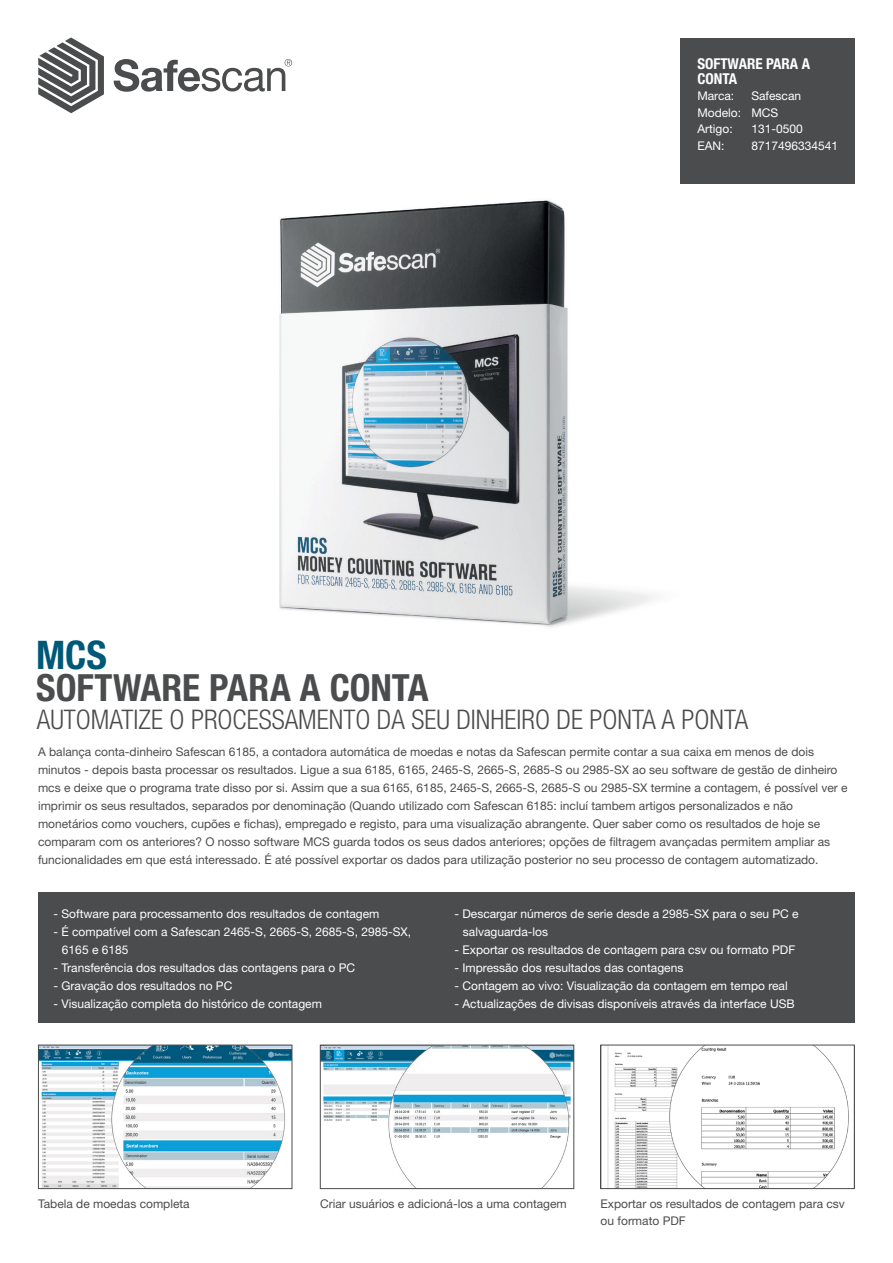
<style>
.page{position:relative;width:893px;height:1263px;background:#fff}
.page>*{position:absolute;margin:0;border:0;box-sizing:border-box;transform-origin:0 0}
.t1{font:700 condensed 39.45px "Helvetica Neue LT Std";color:#005879}
.t2{font:700 condensed 37.5px "Helvetica Neue LT Std";color:#4b4c4d}
.t3{font:300 condensed 27px "Helvetica Neue LT Std";color:#4b4c4d}
.t4{font:700 condensed 15px/15px "Helvetica Neue LT Std";color:#fff}
.Platte_tekst{font:12px/18px "Helvetica Neue LT Std";color:#4b4c4d}
.Tabel{font:12px/18px "Helvetica Neue LT Std";color:#fff}
</style>
<div class="page">
<div style="left:680px;top:39px;width:175px;height:145px;background:#4b4c4d"></div>
<svg style="left:38px;top:37px;width:66px;height:76px"></svg>
<svg style="left:114px;top:59px;width:178px;height:33px"></svg>
<div style="left:38px;top:892px;width:816px;height:131px;background:#4b4c4d"></div>
<img style="left:279px;top:200px;width:378px;height:427px">
<img style="left:40px;top:1047px;width:250px;height:140px">
<div style="left:38px;top:1045px;width:254px;height:144px;border:1px solid #4b4c4d"></div>
<img style="left:607px;top:1047px;width:242px;height:140px">
<div style="left:601px;top:1045px;width:253px;height:144px;border:1px solid #4b4c4d"></div>
<img style="left:322px;top:1047px;width:250px;height:140px">
<div style="left:320px;top:1045px;width:254px;height:144px;border:1px solid #4b4c4d"></div>
<p class="t4" style="left:697px;top:56px;width:114px">SOFTWARE PARA A<br>CONTA</p>
<p class="Tabel" style="left:697px;top:87px;width:38px">Marca:</p>
<p class="Tabel" style="left:751px;top:87px;width:51px">Safescan</p>
<p class="Tabel" style="left:697px;top:103px;width:82px">Modelo: MCS</p>
<p class="Tabel" style="left:697px;top:120px;width:37px">Artigo:</p>
<p class="Tabel" style="left:751px;top:120px;width:53px">131-0500</p>
<p class="Tabel" style="left:697px;top:136px;width:29px">EAN:</p>
<p class="Tabel" style="left:751px;top:136px;width:88px">8717496334541</p>
<p class="t1" style="left:36px;top:631px;width:72px">MCS</p>
<p class="t3" style="left:37px;top:704px;width:713px">AUTOMATIZE O PROCESSAMENTO DA SEU DINHEIRO DE PONTA A PONTA</p>
<p class="t2" style="left:36px;top:665px;width:394px">SOFTWARE PARA A CONTA</p>
<p class="Platte_tekst" style="left:38px;top:743px;width:811px">A balança conta-dinheiro Safescan 6185, a contadora automática de moedas e notas da Safescan permite contar a sua caixa em menos de dois minutos - depois basta processar os resultados. Ligue a sua 6185, 6165, 2465-S, 2665-S, 2685-S ou 2985-SX ao seu software de gestão de dinheiro mcs e deixe que o programa trate disso por si. Assim que a sua 6165, 6185, 2465-S, 2665-S, 2685-S ou 2985-SX termine a contagem, é possível ver e imprimir os seus resultados, separados por denominação (Quando utilizado com Safescan 6185: incluí tambem artigos personalizados e não monetários como vouchers, cupões e fichas), empregado e registo, para uma visualização abrangente. Quer saber como os resultados de hoje se comparam com os anteriores? O nosso software MCS guarda todos os seus dados anteriores; opções de filtragem avançadas permitem ampliar as funcionalidades em que está interessado. É até possível exportar os dados para utilização posterior no seu processo de contagem automatizado.</p>
<p class="Tabel" style="left:53px;top:905px;width:328px">- Software para processamento dos resultados de contagem</p>
<p class="Tabel" style="left:62px;top:923px;width:351px;text-indent:-9px">- É compatível com a Safescan 2465-S, 2665-S, 2685-S, 2985-SX,<br>6165 e 6185</p>
<p class="Tabel" style="left:53px;top:959px;width:303px">- Transferência dos resultados das contagens para o PC</p>
<p class="Tabel" style="left:53px;top:977px;width:180px">- Gravação dos resultados no PC</p>
<p class="Tabel" style="left:53px;top:995px;width:270px">- Visualização completa do histórico de contagem</p>
<p class="Tabel" style="left:463px;top:905px;width:337px;text-indent:-9px">- Descargar números de serie desde a 2985-SX para o seu PC e salvaguarda-los</p>
<p class="Tabel" style="left:454px;top:941px;width:342px">- Exportar os resultados de contagem para csv ou formato PDF</p>
<p class="Tabel" style="left:454px;top:959px;width:230px">- Impressão dos resultados das contagens</p>
<p class="Tabel" style="left:454px;top:977px;width:335px">- Contagem ao vivo: Visualização da contagem em tempo real</p>
<p class="Tabel" style="left:454px;top:995px;width:342px">- Actualizações de divisas disponíveis através da interface USB</p>
<p class="Platte_tekst" style="left:38px;top:1195px;width:153px">Tabela de moedas completa</p>
<p class="Platte_tekst" style="left:320px;top:1195px;width:248px">Criar usuários e adicioná-los a uma contagem</p>
<p class="Platte_tekst" style="left:601px;top:1196px;width:246px;line-height:16.5px">Exportar os resultados de contagem para csv ou formato PDF</p>
</div>
